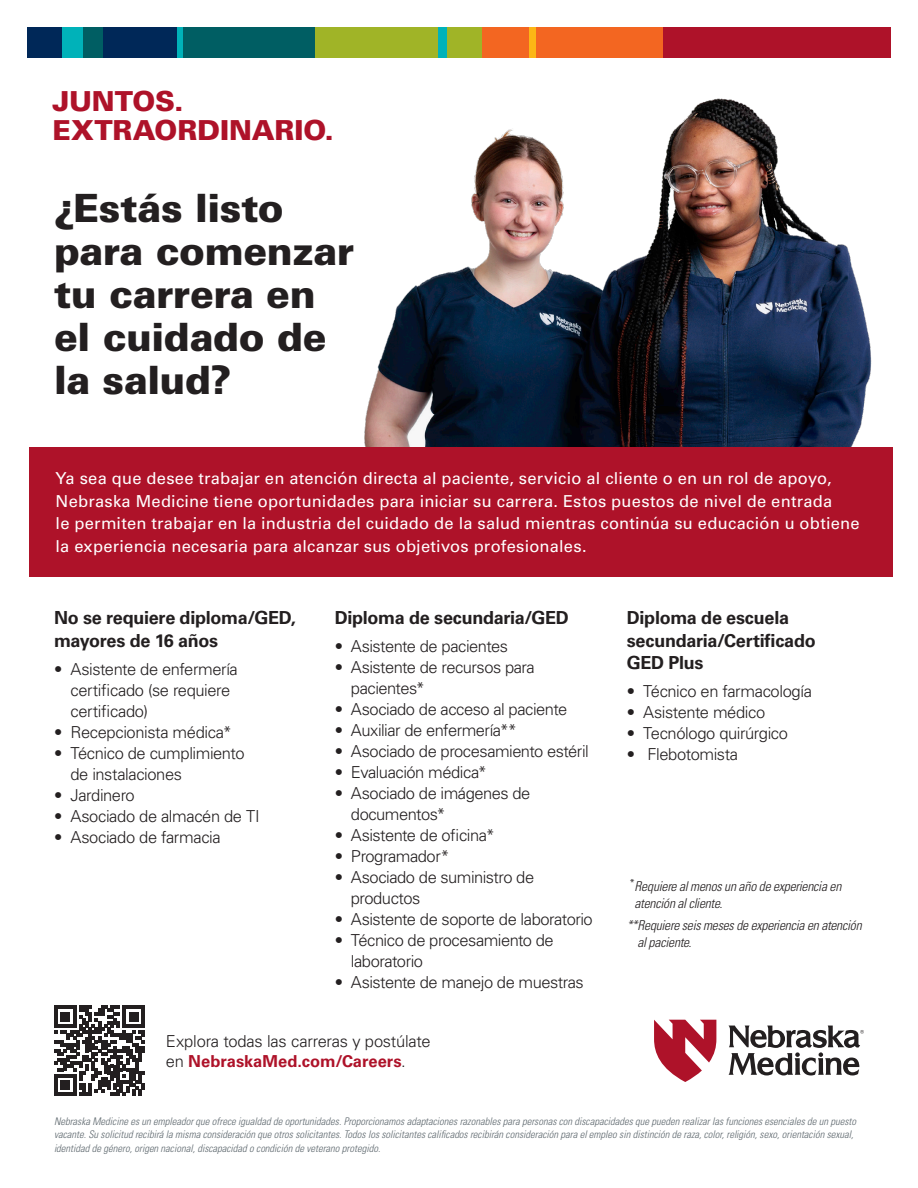
<style>
.page{position:relative;width:918px;height:1188px;background:#fff}
.page>*{position:absolute;margin:0;border:0;box-sizing:border-box;transform-origin:0 0}
.t1{font:900 39px/43.2px "Univers LT Std";letter-spacing:-.01em;color:#231f20}
.t2{font:900 27.6px "Univers LT Std";letter-spacing:-.005em;color:#ae1229}
.t3{font:700 18px/22.5px "Univers LT Std";letter-spacing:-.015em;color:#231f20}
.t4{font:300 16.5px/21px "Univers LT Std";letter-spacing:-.025em;color:#231f20}
.t5{font:16.5px/22.5px "Univers LT Std";letter-spacing:.015em;color:#fff}
.t6{font:italic 300 condensed 13.5px/16.5px "Univers LT Std";letter-spacing:-.015em;color:#231f20}
.t7{font:italic 300 condensed 10.5px/13.5px "Univers LT Std";color:#5e686e}
.s1{font-weight:700;color:#ae1229}
</style>
<div class="page">
<div style="left:29px;top:447px;width:864px;height:130px;background:#ae1229"></div>
<img style="left:364px;top:98px;width:508px;height:349px">
<svg style="left:54px;top:1006px;width:91px;height:90px"></svg>
<svg style="left:654px;top:1020px;width:62px;height:62px"></svg>
<svg style="left:729px;top:1026px;width:135px;height:50px"></svg>
<div style="left:27px;top:27px;width:35px;height:30px;background:#002858"></div>
<div style="left:62px;top:27px;width:21px;height:30px;background:#00b2b9"></div>
<div style="left:177px;top:27px;width:6px;height:30px;background:#00b2b9"></div>
<div style="left:83px;top:27px;width:20px;height:30px;background:#005e63"></div>
<div style="left:183px;top:27px;width:133px;height:30px;background:#005e63"></div>
<div style="left:316px;top:27px;width:122px;height:30px;background:#a0b427"></div>
<div style="left:438px;top:27px;width:9px;height:30px;background:#00b2b9"></div>
<div style="left:447px;top:27px;width:35px;height:30px;background:#a0b427"></div>
<div style="left:482px;top:27px;width:47px;height:30px;background:#f36621"></div>
<div style="left:536px;top:27px;width:128px;height:30px;background:#f36621"></div>
<div style="left:664px;top:27px;width:227px;height:30px;background:#ae1229"></div>
<div style="left:529px;top:27px;width:7px;height:30px;background:#fcb615"></div>
<div style="left:103px;top:27px;width:74px;height:30px;background:#002858"></div>
<p class="t2" style="left:53px;top:84px;width:133px">JUNTOS.</p>
<p class="t2" style="left:53px;top:113px;width:283px">EXTRAORDINARIO.</p>
<p class="t1" style="left:54px;top:186px;width:302px">¿Estás listo para comenzar tu carrera en el cuidado de la salud?</p>
<p class="t5" style="left:56px;top:467px;width:806px">Ya sea que desee trabajar en atención directa al paciente, servicio al cliente o en un rol de apoyo, Nebraska Medicine tiene oportunidades para iniciar su carrera. Estos puestos de nivel de entrada<br>le permiten trabajar en la industria del cuidado de la salud mientras continúa su educación u obtiene la experiencia necesaria para alcanzar sus objetivos profesionales.</p>
<p class="t3" style="left:54px;top:607px;width:243px">No se requiere diploma/GED, mayores de 16 años</p>
<p class="t4" style="left:70px;top:658px;width:169px;text-indent:-16px">• Asistente de enfermería certificado (se requiere certificado)</p>
<p class="t4" style="left:54px;top:721px;width:179px">• Recepcionista médica*</p>
<p class="t4" style="left:70px;top:742px;width:176px;text-indent:-16px">• Técnico de cumplimiento de instalaciones</p>
<p class="t4" style="left:54px;top:784px;width:82px">• Jardinero</p>
<p class="t4" style="left:54px;top:805px;width:207px">• Asociado de almacén de TI</p>
<p class="t4" style="left:54px;top:826px;width:168px">• Asociado de farmacia</p>
<p class="t3" style="left:335px;top:607px;width:236px">Diploma de secundaria/GED</p>
<p class="t4" style="left:335px;top:636px;width:175px">• Asistente de pacientes</p>
<p class="t4" style="left:351px;top:657px;width:185px;text-indent:-16px">• Asistente de recursos para pacientes*</p>
<p class="t4" style="left:335px;top:699px;width:234px">• Asociado de acceso al paciente</p>
<p class="t4" style="left:335px;top:720px;width:184px">• Auxiliar de enfermería**</p>
<p class="t4" style="left:335px;top:741px;width:256px">• Asociado de procesamiento estéril</p>
<p class="t4" style="left:335px;top:762px;width:154px">• Evaluación médica*</p>
<p class="t4" style="left:351px;top:783px;width:181px;text-indent:-16px">• Asociado de imágenes de documentos*</p>
<p class="t4" style="left:335px;top:825px;width:162px">• Asistente de oficina*</p>
<p class="t4" style="left:335px;top:846px;width:116px">• Programador*</p>
<p class="t4" style="left:351px;top:867px;width:185px;text-indent:-16px">• Asociado de suministro de productos</p>
<p class="t4" style="left:335px;top:909px;width:260px">• Asistente de soporte de laboratorio</p>
<p class="t4" style="left:351px;top:930px;width:204px;text-indent:-16px">• Técnico de procesamiento de laboratorio</p>
<p class="t4" style="left:335px;top:972px;width:251px">• Asistente de manejo de muestras</p>
<p class="t4" style="left:166px;top:1031px;width:266px;line-height:19.8px">Explora todas las carreras y postúlate en <span class="s1">NebraskaMed.com/Careers</span>.</p>
<p class="t3" style="left:627px;top:607px;width:190px">Diploma de escuela secundaria/Certificado<br>GED Plus</p>
<p class="t4" style="left:627px;top:681px;width:187px">• Técnico en farmacología</p>
<p class="t4" style="left:627px;top:702px;width:140px">• Asistente médico</p>
<p class="t4" style="left:627px;top:723px;width:163px">• Tecnólogo quirúrgico</p>
<p class="t4" style="left:627px;top:744px;width:113px">• Flebotomista</p>
<p class="t6" style="left:635px;top:879px;width:208px;text-indent:-4px"><sup>*</sup> Requiere al menos un año de experiencia en atención al cliente.</p>
<p class="t6" style="left:637px;top:918px;width:226px;text-indent:-11px">**Requiere seis meses de experiencia en atención al paciente.</p>
<p class="t7" style="left:54px;top:1114px;width:804px">Nebraska Medicine es un empleador que ofrece igualdad de oportunidades. Proporcionamos adaptaciones razonables para personas con discapacidades que pueden realizar las funciones esenciales de un puesto vacante. Su solicitud recibirá la misma consideración que otros solicitantes. Todos los solicitantes calificados recibirán consideración para el empleo sin distinción de raza, color, religión, sexo, orientación sexual, identidad de género, origen nacional, discapacidad o condición de veterano protegido.</p>
</div>
